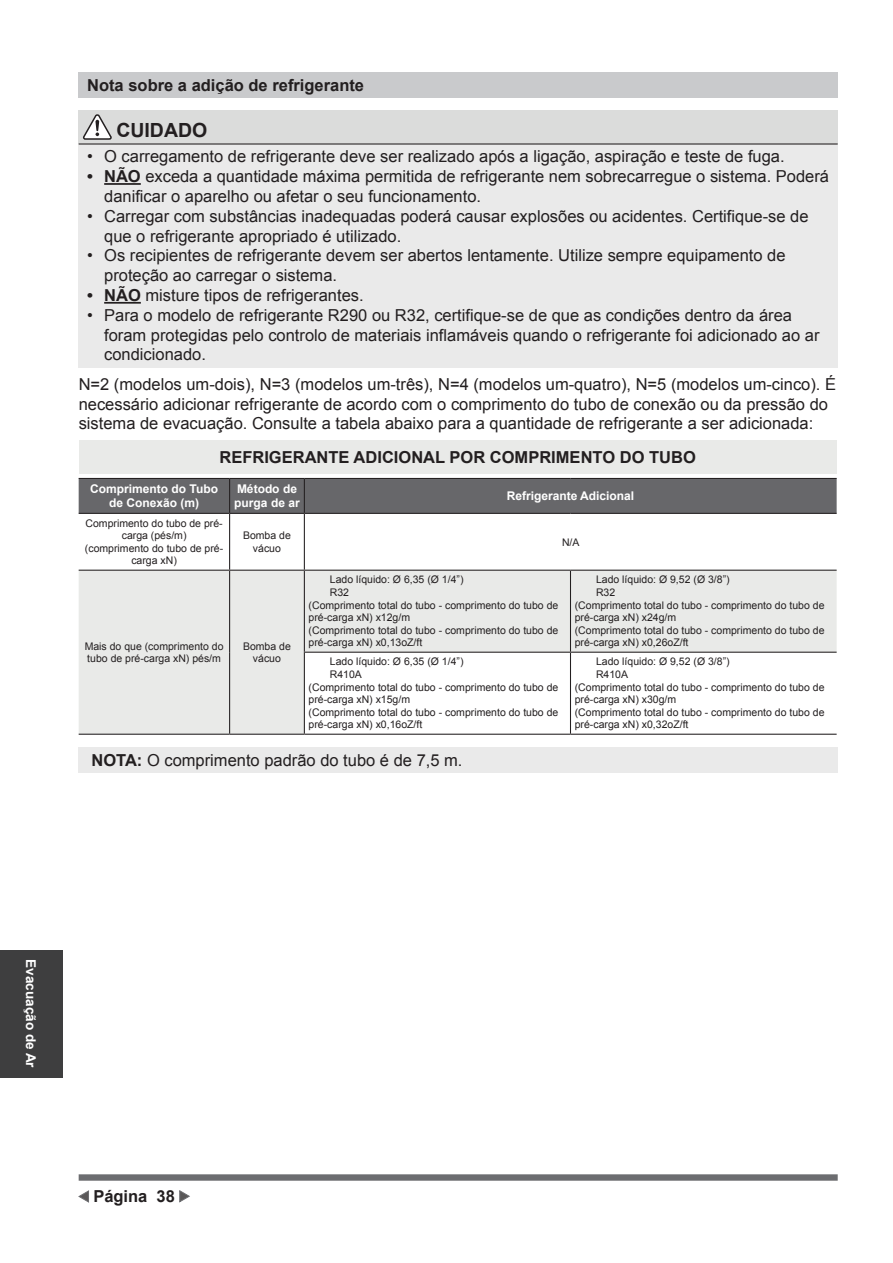
<style>
.page{position:relative;width:893px;height:1263px;background:#fff}
.page>*{position:absolute;margin:0;border:0;box-sizing:border-box;transform-origin:0 0}
.t1{font:700 19.5px "Arial";color:#231f20}
.t2{font:16.5px/19.8px "Arial";color:#231f20}
.t3{font:700 16.5px "Arial";color:#231f20}
.t4{font:700 13.5px "Arial";color:#fff}
.t5{font:700 12px/14.4px "Arial";color:#fff;text-align:center}
.t6{font:10.5px/12.6px "Arial";color:#231f20;text-align:center}
.s1{font-weight:700}
</style>
<div class="page">
<div style="left:0;top:950px;width:62px;height:127px;background:#3e3e3f"></div>
<div style="left:79px;top:72px;width:759px;height:25px;background:#c9cacc"></div>
<div style="left:79px;top:110px;width:759px;height:34px;background:#dbdcdb"></div>
<div style="left:79px;top:144px;width:759px;height:223px;background:#eaeaea"></div>
<hr style="left:79px;top:143px;width:759px;height:2px;background:#231f20">
<svg style="left:83px;top:115px;width:29px;height:25px"></svg>
<hr style="left:104px;top:183px;width:37px;height:2px;background:#231f20">
<hr style="left:104px;top:302px;width:37px;height:2px;background:#231f20">
<div style="left:79px;top:440px;width:758px;height:34px;background:#e9eae8"></div>
<div style="left:79px;top:479px;width:758px;height:34px;background:#67676a"></div>
<svg style="left:79px;top:571px;width:758px;height:163px;fill:#e9eae8"></svg>
<hr style="left:79px;top:478px;width:151px;height:1px;background:#231f20">
<hr style="left:230px;top:478px;width:74px;height:1px;background:#231f20">
<hr style="left:229px;top:479px;width:1px;height:34px;background:#231f20">
<hr style="left:304px;top:478px;width:266px;height:1px;background:#231f20">
<hr style="left:304px;top:479px;width:1px;height:34px;background:#231f20">
<hr style="left:570px;top:478px;width:267px;height:1px;background:#231f20">
<hr style="left:79px;top:513px;width:151px;height:1px;background:#231f20">
<hr style="left:230px;top:513px;width:74px;height:1px;background:#231f20">
<hr style="left:229px;top:514px;width:1px;height:56px;background:#231f20">
<hr style="left:304px;top:513px;width:266px;height:1px;background:#231f20">
<hr style="left:304px;top:514px;width:1px;height:56px;background:#231f20">
<hr style="left:570px;top:513px;width:267px;height:1px;background:#231f20">
<hr style="left:79px;top:570px;width:151px;height:1px;background:#231f20">
<hr style="left:230px;top:570px;width:74px;height:1px;background:#231f20">
<hr style="left:229px;top:571px;width:1px;height:81px;background:#231f20">
<hr style="left:304px;top:570px;width:266px;height:1px;background:#231f20">
<hr style="left:304px;top:571px;width:1px;height:81px;background:#231f20">
<hr style="left:570px;top:570px;width:267px;height:1px;background:#231f20">
<hr style="left:570px;top:571px;width:1px;height:81px;background:#231f20">
<hr style="left:229px;top:652px;width:1px;height:82px;background:#231f20">
<hr style="left:304px;top:652px;width:266px;height:1px;background:#231f20">
<hr style="left:304px;top:653px;width:1px;height:81px;background:#231f20">
<hr style="left:570px;top:652px;width:267px;height:1px;background:#231f20">
<hr style="left:570px;top:653px;width:1px;height:81px;background:#231f20">
<hr style="left:79px;top:734px;width:151px;height:1px;background:#231f20">
<hr style="left:230px;top:734px;width:74px;height:1px;background:#231f20">
<hr style="left:304px;top:734px;width:266px;height:1px;background:#231f20">
<hr style="left:570px;top:734px;width:267px;height:1px;background:#231f20">
<div style="left:79px;top:747px;width:759px;height:25px;background:#eaeaea"></div>
<div style="left:79px;top:1174px;width:759px;height:7px;background:#6c6d70"></div>
<svg style="left:79px;top:1190px;width:10px;height:13px"></svg>
<svg style="left:179px;top:1190px;width:11px;height:12px"></svg>
<p class="t3" style="left:87px;top:74px;width:278px">Nota sobre a adição de refrigerante</p>
<p class="t1" style="left:116px;top:117px;width:92px">CUIDADO</p>
<p class="t2" style="left:87px;top:147px;width:699px">• O carregamento de refrigerante deve ser realizado após a ligação, aspiração e teste de fuga.</p>
<p class="t2" style="left:104px;top:167px;width:726px;text-indent:-17px"><span class="s1">• NÃO</span> exceda a quantidade máxima permitida de refrigerante nem sobrecarregue o sistema. Poderá danificar o aparelho ou afetar o seu funcionamento.</p>
<p class="t2" style="left:104px;top:206px;width:706px;text-indent:-17px">• Carregar com substâncias inadequadas poderá causar explosões ou acidentes. Certifique-se de que o refrigerante apropriado é utilizado.</p>
<p class="t2" style="left:104px;top:246px;width:683px;text-indent:-17px">• Os recipientes de refrigerante devem ser abertos lentamente. Utilize sempre equipamento de proteção ao carregar o sistema.</p>
<p class="t2" style="left:87px;top:285px;width:278px"><span class="s1">• NÃO</span> misture tipos de refrigerantes.</p>
<p class="t2" style="left:104px;top:305px;width:717px;text-indent:-17px">• Para o modelo de refrigerante R290 ou R32, certifique-se de que as condições dentro da área foram protegidas pelo controlo de materiais inflamáveis quando o refrigerante foi adicionado ao ar condicionado.</p>
<p class="t2" style="left:79px;top:374px;width:759px">N=2 (modelos um-dois), N=3 (modelos um-três), N=4 (modelos um-quatro), N=5 (modelos um-cinco). É necessário adicionar refrigerante de acordo com o comprimento do tubo de conexão ou da pressão do sistema de evacuação. Consulte a tabela abaixo para a quantidade de refrigerante a ser adicionada:</p>
<p class="t3" style="left:219px;top:446px;width:478px">REFRIGERANTE ADICIONAL POR COMPRIMENTO DO TUBO</p>
<p class="t5" style="left:90px;top:482px;width:129px">Comprimento do Tubo de Conexão (m)</p>
<p class="t5" style="left:234px;top:482px;width:67px;text-align:left">Método de purga de ar</p>
<p class="t5" style="left:507px;top:489px;width:129px">Refrigerante Adicional</p>
<p class="t6" style="left:85px;top:517px;width:140px">Comprimento do tubo de pré&shy;carga (pés/m)<br>(comprimento do tubo de pré&shy;carga xN)</p>
<p class="t6" style="left:243px;top:529px;width:49px">Bomba de vácuo</p>
<p class="t6" style="left:562px;top:536px;width:19px">N/A</p>
<p class="t6" style="left:85px;top:640px;width:140px;text-align:left">Mais do que (comprimento do tubo de pré-carga xN) pés/m</p>
<p class="t6" style="left:243px;top:640px;width:49px">Bomba de vácuo</p>
<p class="t6" style="left:330px;top:573px;width:135px">Lado líquido: Ø 6,35 (Ø 1/4”)</p>
<p class="t6" style="left:330px;top:586px;width:21px">R32</p>
<p class="t6" style="left:309px;top:599px;width:251px">(Comprimento total do tubo - comprimento do tubo de</p>
<p class="t6" style="left:309px;top:611px;width:103px">pré-carga xN) x12g/m</p>
<p class="t6" style="left:309px;top:624px;width:251px">(Comprimento total do tubo - comprimento do tubo de</p>
<p class="t6" style="left:309px;top:636px;width:115px">pré-carga xN) x0,13oZ/ft</p>
<p class="t6" style="left:330px;top:655px;width:135px">Lado líquido: Ø 6,35 (Ø 1/4”)</p>
<p class="t6" style="left:330px;top:668px;width:34px">R410A</p>
<p class="t6" style="left:309px;top:681px;width:251px">(Comprimento total do tubo - comprimento do tubo de</p>
<p class="t6" style="left:309px;top:693px;width:103px">pré-carga xN) x15g/m</p>
<p class="t6" style="left:309px;top:706px;width:251px">(Comprimento total do tubo - comprimento do tubo de</p>
<p class="t6" style="left:309px;top:718px;width:115px">pré-carga xN) x0,16oZ/ft</p>
<p class="t2" style="left:91px;top:750px;width:373px"><span class="s1">NOTA:</span> O comprimento padrão do tubo é de 7,5 m.</p>
<p class="t6" style="left:596px;top:573px;width:135px">Lado líquido: Ø 9,52 (Ø 3/8”)</p>
<p class="t6" style="left:596px;top:586px;width:21px">R32</p>
<p class="t6" style="left:575px;top:599px;width:251px">(Comprimento total do tubo - comprimento do tubo de</p>
<p class="t6" style="left:575px;top:611px;width:103px">pré-carga xN) x24g/m</p>
<p class="t6" style="left:575px;top:624px;width:251px">(Comprimento total do tubo - comprimento do tubo de</p>
<p class="t6" style="left:575px;top:636px;width:115px">pré-carga xN) x0,26oZ/ft</p>
<p class="t6" style="left:596px;top:655px;width:135px">Lado líquido: Ø 9,52 (Ø 3/8”)</p>
<p class="t6" style="left:596px;top:668px;width:34px">R410A</p>
<p class="t6" style="left:575px;top:681px;width:251px">(Comprimento total do tubo - comprimento do tubo de</p>
<p class="t6" style="left:575px;top:693px;width:103px">pré-carga xN) x30g/m</p>
<p class="t6" style="left:575px;top:706px;width:251px">(Comprimento total do tubo - comprimento do tubo de</p>
<p class="t6" style="left:575px;top:718px;width:115px">pré-carga xN) x0,32oZ/ft</p>
<p class="t4" style="left:40px;top:959px;width:110px;rotate:90deg">Evacuação de Ar</p>
<p class="t3" style="left:93px;top:1185px;width:83px">Página 38</p>
</div>
